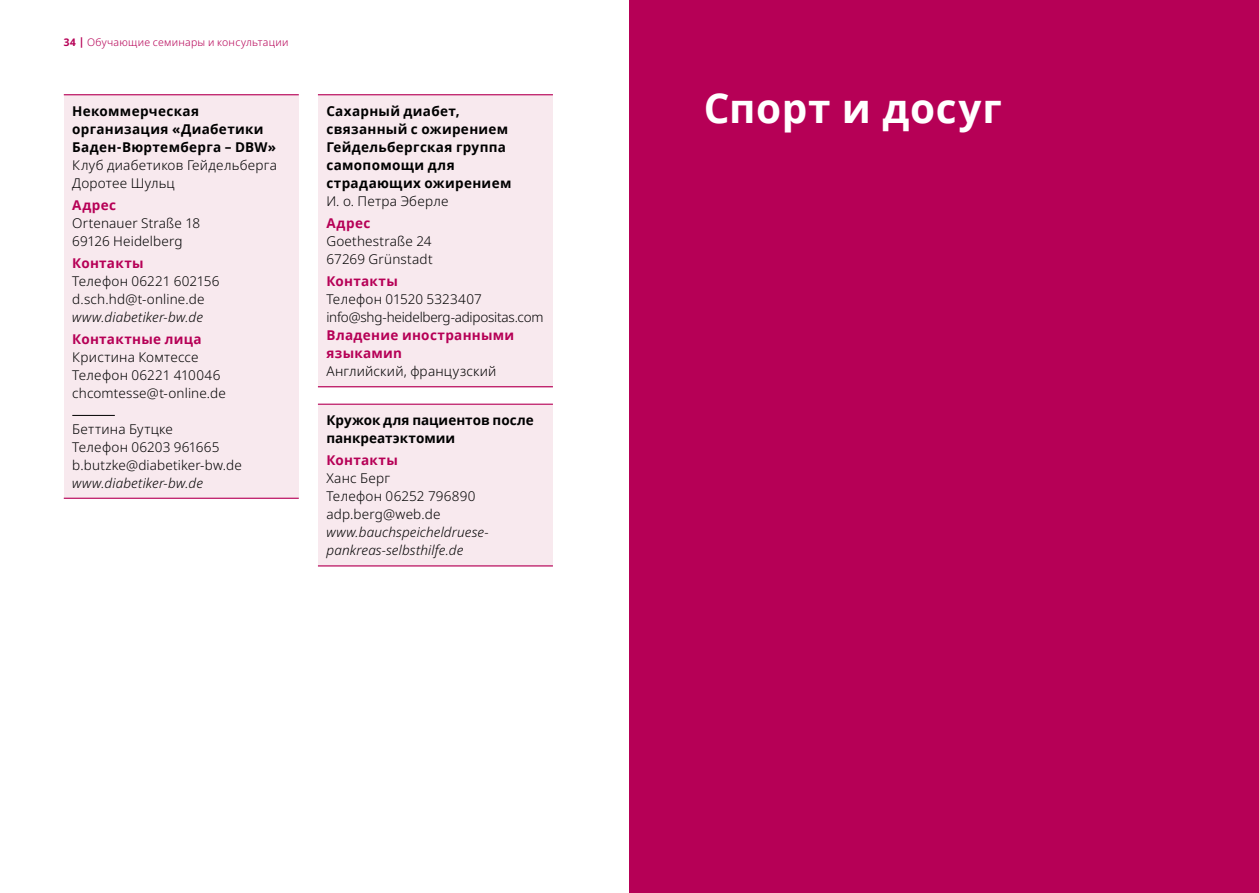
<style>
.page{position:relative;width:1259px;height:893px;background:#fff}
.page>*{position:absolute;margin:0;border:0;box-sizing:border-box;transform-origin:0 0}
.Zitat_hd-Flaeche_33p{font:700 40.5px "Noto Sans";letter-spacing:.015em;color:#fff}
.Fließtext_9pt_Frutig{font:300 13.5px "Noto Sans";letter-spacing:.015em;color:#000}
.Fließtext_9pt_Frutig-2{font:700 13.5px/18px "Noto Sans";letter-spacing:.025em;color:#000}
.Fließtext_9pt_Frutig-3{font:italic 300 13.5px "Noto Sans";letter-spacing:.01em;color:#000}
.Fließtext_9pt_Frutig-4{font:700 13.5px/18px "Noto Sans";letter-spacing:.02em;color:#b60056}
.Fließtext_9pt_Frutig-5{font:700 13.5px/18px "Noto Sans";color:#000}
.Fließtext_9pt_Frutig-6{font:300 13.5px "Noto Sans";letter-spacing:-.02em;color:#000}
.t1{font:300 10.5px "Noto Sans";letter-spacing:.025em;color:#b60056}
.s1{font-weight:700}
</style>
<div class="page">
<div style="left:629px;top:0;width:630px;height:893px;background:#b60056"></div>
<div style="left:318px;top:404px;width:235px;height:162px;background:#f8e9ee"></div>
<hr style="left:318px;top:404px;width:235px;height:1px;background:#b60056">
<hr style="left:318px;top:565px;width:235px;height:1px;background:#b60056">
<div style="left:318px;top:94px;width:235px;height:293px;background:#f8e9ee"></div>
<hr style="left:318px;top:94px;width:235px;height:1px;background:#b60056">
<hr style="left:318px;top:386px;width:235px;height:1px;background:#b60056">
<div style="left:64px;top:94px;width:235px;height:405px;background:#f8e9ee"></div>
<hr style="left:64px;top:94px;width:235px;height:1px;background:#b60056">
<hr style="left:64px;top:498px;width:235px;height:1px;background:#b60056">
<hr style="left:72px;top:415px;width:43px;height:1px;background:#000">
<p class="t1" style="left:64px;top:35px;width:226px"><span class="s1">34 |</span> Обучающие семинары и консультации</p>
<p class="Fließtext_9pt_Frutig-2" style="left:72px;top:102px;width:205px">Некоммерческая организация «Диабетики<br>Баден-Вюртемберга – DBW»</p>
<p class="Fließtext_9pt_Frutig" style="left:72px;top:155px;width:206px">Клуб диабетиков Гейдельберга</p>
<p class="Fließtext_9pt_Frutig" style="left:72px;top:173px;width:104px">Доротее Шульц</p>
<p class="Fließtext_9pt_Frutig-4" style="left:72px;top:196px;width:45px">Адрес</p>
<p class="Fließtext_9pt_Frutig" style="left:72px;top:213px;width:129px">Ortenauer Straße 18</p>
<p class="Fließtext_9pt_Frutig" style="left:72px;top:231px;width:112px">69126 Heidelberg</p>
<p class="Fließtext_9pt_Frutig-4" style="left:72px;top:255px;width:73px">Контакты</p>
<p class="Fließtext_9pt_Frutig" style="left:72px;top:272px;width:149px">Телефон 06221 602156</p>
<p class="Fließtext_9pt_Frutig" style="left:72px;top:290px;width:134px">d.sch.hd@t-online.de</p>
<p class="Fließtext_9pt_Frutig-3" style="left:72px;top:308px;width:132px">www.diabetiker-bw.de</p>
<p class="Fließtext_9pt_Frutig-4" style="left:72px;top:331px;width:131px">Контактные лица</p>
<p class="Fließtext_9pt_Frutig" style="left:72px;top:348px;width:128px">Кристина Комтессе</p>
<p class="Fließtext_9pt_Frutig" style="left:72px;top:366px;width:150px">Телефон 06221 410046</p>
<p class="Fließtext_9pt_Frutig" style="left:72px;top:384px;width:155px">chcomtesse@t-online.de</p>
<p class="Fließtext_9pt_Frutig" style="left:72px;top:419px;width:102px">Беттина Бутцке</p>
<p class="Fließtext_9pt_Frutig" style="left:72px;top:437px;width:149px">Телефон 06203 961665</p>
<p class="Fließtext_9pt_Frutig" style="left:72px;top:455px;width:171px">b.butzke@diabetiker-bw.de</p>
<p class="Fließtext_9pt_Frutig-3" style="left:72px;top:473px;width:132px">www.diabetiker-bw.de</p>
<p class="Fließtext_9pt_Frutig-2" style="left:326px;top:102px;width:186px">Сахарный диабет, связанный с ожирением<br>Гейдельбергская группа самопомощи для страдающих ожирением</p>
<p class="Fließtext_9pt_Frutig" style="left:326px;top:191px;width:123px">И. о. Петра Эберле</p>
<p class="Fließtext_9pt_Frutig-4" style="left:326px;top:214px;width:45px">Адрес</p>
<p class="Fließtext_9pt_Frutig" style="left:326px;top:231px;width:107px">Goethestraße 24</p>
<p class="Fließtext_9pt_Frutig" style="left:326px;top:249px;width:108px">67269 Grünstadt</p>
<p class="Fließtext_9pt_Frutig-4" style="left:326px;top:273px;width:73px">Контакты</p>
<p class="Fließtext_9pt_Frutig" style="left:326px;top:290px;width:157px">Телефон 01520 5323407</p>
<p class="Fließtext_9pt_Frutig-6" style="left:326px;top:308px;width:218px">info@shg-heidelberg-adipositas.com</p>
<p class="Fließtext_9pt_Frutig-4" style="left:326px;top:327px;width:189px">Владение иностранными языкамиn</p>
<p class="Fließtext_9pt_Frutig" style="left:326px;top:362px;width:172px">Английский, французский</p>
<p class="Fließtext_9pt_Frutig-5" style="left:326px;top:411px;width:209px">Кружок для пациентов после панкреатэктомии</p>
<p class="Fließtext_9pt_Frutig-4" style="left:326px;top:452px;width:73px">Контакты</p>
<p class="Fließtext_9pt_Frutig" style="left:326px;top:469px;width:65px">Ханс Берг</p>
<p class="Fließtext_9pt_Frutig" style="left:326px;top:487px;width:150px">Телефон 06252 796890</p>
<p class="Fließtext_9pt_Frutig" style="left:326px;top:505px;width:115px">adp.berg@web.de</p>
<p class="Fließtext_9pt_Frutig-3" style="left:326px;top:523px;width:164px">www.bauchspeicheldruese-</p>
<p class="Fließtext_9pt_Frutig-3" style="left:326px;top:541px;width:138px">pankreas-selbsthilfe.de</p>
<p class="Zitat_hd-Flaeche_33p" style="left:703px;top:79px;width:300px">Спорт и досуг</p>
</div>
